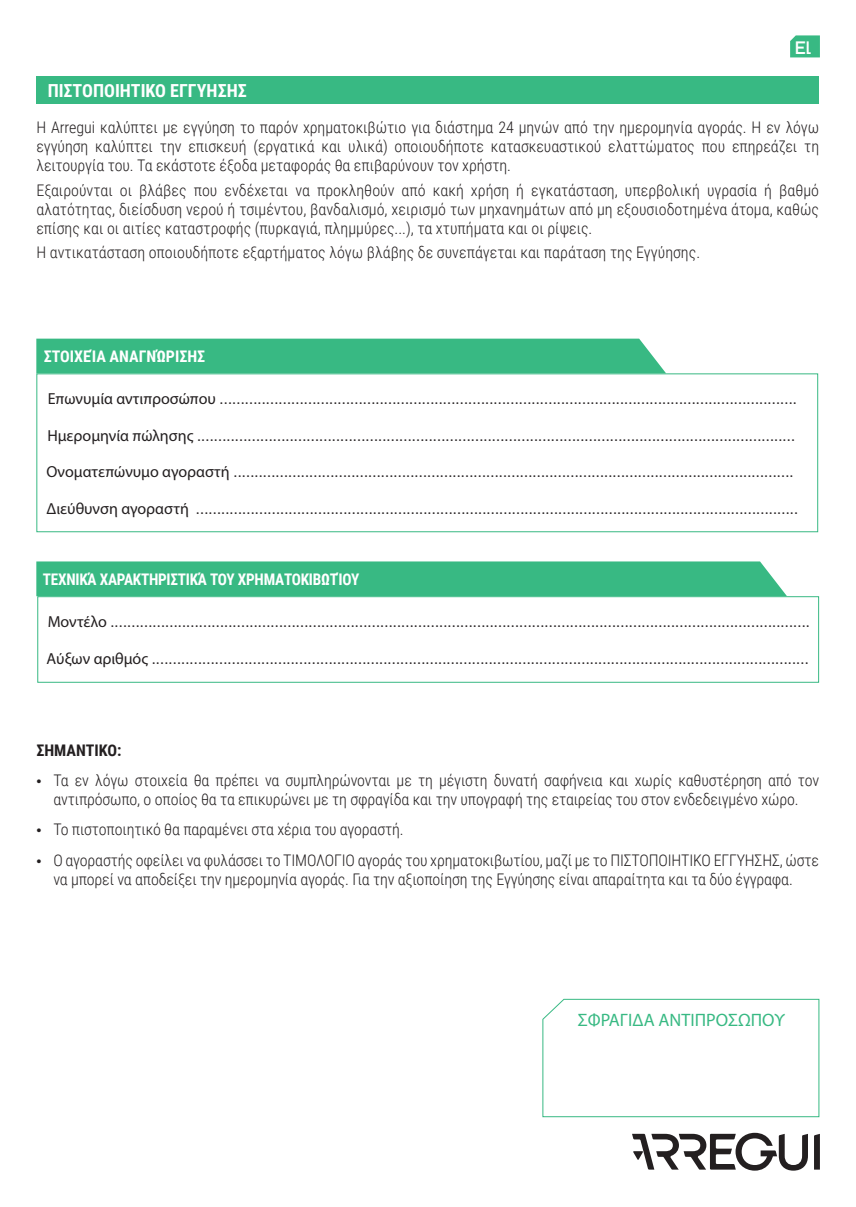
<style>
.page{position:relative;width:856px;height:1207px;background:#fff}
.page>*{position:absolute;margin:0;border:0;box-sizing:border-box;transform-origin:0 0}
.t1{font:700 18px "Roboto Condensed";color:#fff}
.t2{font:18px "Myriad Pro";color:#38b983}
.t3{font:500 18px "TT Firs Neue";color:#fff}
.Estilo_de_párrafo_4{font:300 16px/19px "Roboto Condensed";letter-spacing:-.01em;color:#231f20;text-align:justify}
.t4{font:16px "Roboto Condensed";color:#231f20}
.t5{font:700 16px "Roboto Condensed";letter-spacing:-.015em;color:#fff;scale:.95 1}
.t6{font:700 16px "Roboto Condensed";letter-spacing:-.015em;color:#fff}
.t7{font:700 16px "Roboto Condensed";color:#231f20}
.s1{font-family:"Myriad Pro"}
.s2{font-family:"Myriad Pro";font-weight:400;font-size:18px}
</style>
<div class="page">
<svg style="left:790px;top:35px;width:29px;height:22px"></svg>
<div style="left:36px;top:76px;width:782px;height:28px;background:#38b983"></div>
<div style="left:36px;top:339px;width:629px;height:34px;background:#38b983"></div>
<div style="left:36px;top:561px;width:750px;height:35px;background:#38b983"></div>
<div style="left:36px;top:373px;width:781px;height:159px;border:1px solid #38b983"></div>
<div style="left:37px;top:596px;width:781px;height:87px;border:1px solid #38b983"></div>
<svg style="left:542px;top:998px;width:277px;height:119px"></svg>
<svg style="left:814px;top:1134px;width:5px;height:35px"></svg>
<svg style="left:632px;top:1132px;width:175px;height:38px"></svg>
<p class="t3" style="left:794px;top:36px;width:18px">El</p>
<p class="t1" style="left:48px;top:78px;width:200px">ΠΙΣΤΟΠΟΙΗΤΙΚΟ ΕΓΓΥΗΣΗΣ</p>
<p class="Estilo_de_párrafo_4" style="left:36px;top:117px;width:783px">Η Arregui καλύπτει με εγγύηση το παρόν χρηματοκιβώτιο για διάστημα 24 μηνών από την ημερομηνία αγοράς. Η εν λόγω εγγύηση καλύπτει την επισκευή (εργατικά και υλικά) οποιουδήποτε κατασκευαστικού ελαττώματος που επηρεάζει τη λειτουργία του. Τα εκάστοτε έξοδα μεταφοράς θα επιβαρύνουν τον χρήστη.</p>
<p class="Estilo_de_párrafo_4" style="left:36px;top:180px;width:783px">Εξαιρούνται οι βλάβες που ενδέχεται να προκληθούν από κακή χρήση ή εγκατάσταση, υπερβολική υγρασία ή βαθμό αλατότητας, διείσδυση νερού ή τσιμέντου, βανδαλισμό, χειρισμό των μηχανημάτων από μη εξουσιοδοτημένα άτομα, καθώς επίσης και οι αιτίες καταστροφής (πυρκαγιά, πλημμύρες...), τα χτυπήματα και οι ρίψεις.</p>
<p class="Estilo_de_párrafo_4" style="left:36px;top:243px;width:665px">Η αντικατάσταση οποιουδήποτε εξαρτήματος λόγω βλάβης δε συνεπάγεται και παράταση της Εγγύησης.</p>
<p class="t6" style="left:44px;top:345px;width:163px">ΣΤΟΙΧΕΊΑ ΑΝΑΓΝΏΡΙΣΗΣ</p>
<p class="t4" style="left:48px;top:387px;width:750px"><span class="s1">Επωνυμία αντιπροσώπου</span> .........................................................................................................................................</p>
<p class="t4" style="left:47px;top:424px;width:749px"><span class="s1">Ημερομηνία πώλησης</span> ..............................................................................................................................................</p>
<p class="t4" style="left:46px;top:460px;width:748px"><span class="s1">Ονοματεπώνυμο αγοραστή</span> .....................................................................................................................................</p>
<p class="t4" style="left:46px;top:497px;width:753px"><span class="s1">Διεύθυνση αγοραστή</span> ...............................................................................................................................................</p>
<p class="t5" style="left:43px;top:567px;width:334px">ΤΕΧΝΙΚΆ ΧΑΡΑΚΤΗΡΙΣΤΙΚΆ ΤΟΥ ΧΡΗΜΑΤΟΚΙΒΩΤΊΟΥ</p>
<p class="t4" style="left:48px;top:610px;width:763px"><span class="s1">Μοντέλο</span> ......................................................................................................................................................................</p>
<p class="t4" style="left:46px;top:647px;width:763px"><span class="s1">Αύξων αριθμός</span> ............................................................................................................................................................</p>
<p class="t7" style="left:36px;top:738px;width:87px">ΣΗΜΑΝΤΙΚΟ:</p>
<p class="Estilo_de_párrafo_4" style="left:36px;top:770px;width:783px;text-align:center"><span class="s2">•</span> Τα εν λόγω στοιχεία θα πρέπει να συμπληρώνονται με τη μέγιστη δυνατή σαφήνεια και χωρίς καθυστέρηση από τον αντιπρόσωπο, ο οποίος θα τα επικυρώνει με τη σφραγίδα και την υπογραφή της εταιρείας του στον ενδεδειγμένο χώρο.</p>
<p class="Estilo_de_párrafo_4" style="left:36px;top:819px;width:368px"><span class="s2">•</span> Το πιστοποιητικό θα παραμένει στα χέρια του αγοραστή.</p>
<p class="Estilo_de_párrafo_4" style="left:36px;top:850px;width:783px;text-align:center"><span class="s2">•</span> Ο αγοραστής οφείλει να φυλάσσει το ΤΙΜΟΛΟΓΙΟ αγοράς του χρηματοκιβωτίου, μαζί με το ΠΙΣΤΟΠΟΙΗΤΙΚΟ ΕΓΓΥΗΣΗΣ, ώστε να μπορεί να αποδείξει την ημερομηνία αγοράς. Για την αξιοποίηση της Εγγύησης είναι απαραίτητα και τα δύο έγγραφα.</p>
<p class="t2" style="left:577px;top:1008px;width:208px">ΣΦΡΑΓΙΔΑ ΑΝΤΙΠΡΟΣΩΠΟΥ</p>
</div>
